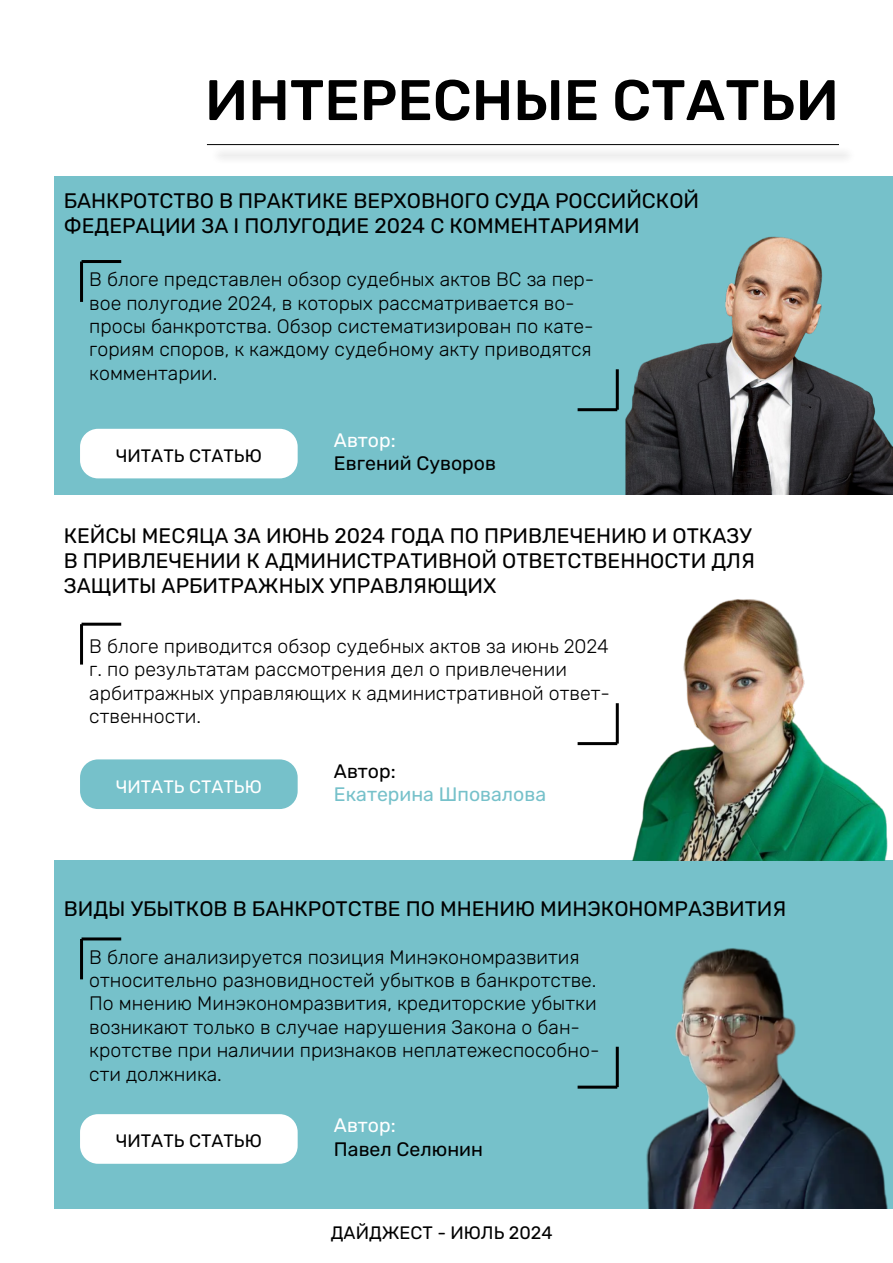
<style>
.page{position:relative;width:893px;height:1263px;background:#fff}
.page>*{position:absolute;margin:0;border:0;box-sizing:border-box;transform-origin:0 0}
.t1{font:500 57px "Rubik";color:#000}
.t2{font:21px/25.2px "Rubik";color:#000}
.t3{font:300 19.5px/23.4px "Rubik";color:#000}
.t4{font:19.5px "Rubik";color:#000}
.t5{font:19.5px "Rubik";color:#76c1ca}
.t6{font:19.5px "Rubik";color:#fff}
.t7{font:18px "Rubik";color:#000}
.t8{font:18px "Rubik";color:#fff}
</style>
<div class="page">
<div style="left:54px;top:176px;width:839px;height:319px;background:#76c1ca"></div>
<div style="left:54px;top:860px;width:839px;height:349px;background:#76c1ca"></div>
<div style="left:211px;top:147px;width:646px;height:17px;background:#f6f6f6"></div>
<hr style="left:207px;top:144px;width:632px;height:1px;background:#000">
<hr style="left:80px;top:261px;width:3px;height:41px;background:#000">
<hr style="left:82px;top:260px;width:39px;height:3px;background:#000">
<hr style="left:616px;top:369px;width:3px;height:41px;background:#000">
<hr style="left:578px;top:408px;width:39px;height:3px;background:#000">
<hr style="left:80px;top:624px;width:3px;height:40px;background:#000">
<hr style="left:82px;top:623px;width:39px;height:3px;background:#000">
<hr style="left:616px;top:703px;width:3px;height:41px;background:#000">
<hr style="left:578px;top:742px;width:39px;height:3px;background:#000">
<hr style="left:80px;top:939px;width:3px;height:40px;background:#000">
<hr style="left:82px;top:937px;width:39px;height:3px;background:#000">
<hr style="left:616px;top:1047px;width:3px;height:40px;background:#000">
<hr style="left:578px;top:1086px;width:39px;height:3px;background:#000">
<div style="left:80px;top:429px;width:218px;height:49px;background:#fff;border-radius:18px"></div>
<div style="left:80px;top:759px;width:218px;height:50px;background:#76c1ca;border-radius:18px"></div>
<div style="left:80px;top:1114px;width:218px;height:50px;background:#fff;border-radius:18px"></div>
<img style="left:625px;top:236px;width:268px;height:259px">
<img style="left:632px;top:599px;width:256px;height:261px">
<img style="left:646px;top:948px;width:242px;height:261px">
<h1 class="t1" style="left:205px;top:68px;width:636px">ИНТЕРЕСНЫЕ СТАТЬИ</h1>
<p class="t2" style="left:64px;top:189px;width:637px">БАНКРОТСТВО В ПРАКТИКЕ ВЕРХОВНОГО СУДА РОССИЙСКОЙ<br>ФЕДЕРАЦИИ ЗА I ПОЛУГОДИЕ 2024 С КОММЕНТАРИЯМИ</p>
<p class="t3" style="left:89px;top:268px;width:507px">В блоге представлен обзор судебных актов ВС за пер&shy;вое полугодие 2024, в которых рассматривается во&shy;просы банкротства. Обзор систематизирован по кате&shy;гориям споров, к каждому судебному акту приводятся комментарии.</p>
<p class="t7" style="left:116px;top:446px;width:148px">ЧИТАТЬ СТАТЬЮ</p>
<p class="t6" style="left:334px;top:429px;width:63px">Автор:</p>
<p class="t4" style="left:334px;top:453px;width:164px">Евгений Суворов</p>
<p class="t2" style="left:64px;top:523px;width:693px">КЕЙСЫ МЕСЯЦА ЗА ИЮНЬ 2024 ГОДА ПО ПРИВЛЕЧЕНИЮ И ОТКАЗУ<br>В ПРИВЛЕЧЕНИИ К АДМИНИСТРАТИВНОЙ ОТВЕТСТВЕННОСТИ ДЛЯ<br>ЗАЩИТЫ АРБИТРАЖНЫХ УПРАВЛЯЮЩИХ</p>
<p class="t3" style="left:89px;top:635px;width:522px">В блоге приводится обзор судебных актов за июнь 2024 г. по результатам рассмотрения дел о привлечении арбитражных управляющих к административной ответ&shy;ственности.</p>
<p class="t8" style="left:116px;top:776px;width:148px">ЧИТАТЬ СТАТЬЮ</p>
<p class="t4" style="left:334px;top:760px;width:63px">Автор:</p>
<p class="t5" style="left:334px;top:783px;width:214px">Екатерина Шповалова</p>
<p class="t2" style="left:64px;top:896px;width:724px">ВИДЫ УБЫТКОВ В БАНКРОТСТВЕ ПО МНЕНИЮ МИНЭКОНОМРАЗВИТИЯ</p>
<p class="t3" style="left:89px;top:946px;width:512px">В блоге анализируется позиция Минэкономразвития относительно разновидностей убытков в банкротстве.<br>По мнению Минэкономразвития, кредиторские убытки возникают только в случае нарушения Закона о бан&shy;кротстве при наличии признаков неплатежеспособно&shy;сти должника.</p>
<p class="t7" style="left:116px;top:1131px;width:148px">ЧИТАТЬ СТАТЬЮ</p>
<p class="t6" style="left:334px;top:1115px;width:63px">Автор:</p>
<p class="t4" style="left:334px;top:1138px;width:150px">Павел Селюнин</p>
<p class="t7" style="left:331px;top:1223px;width:223px">ДАЙДЖЕСТ - ИЮЛЬ 2024</p>
</div>
